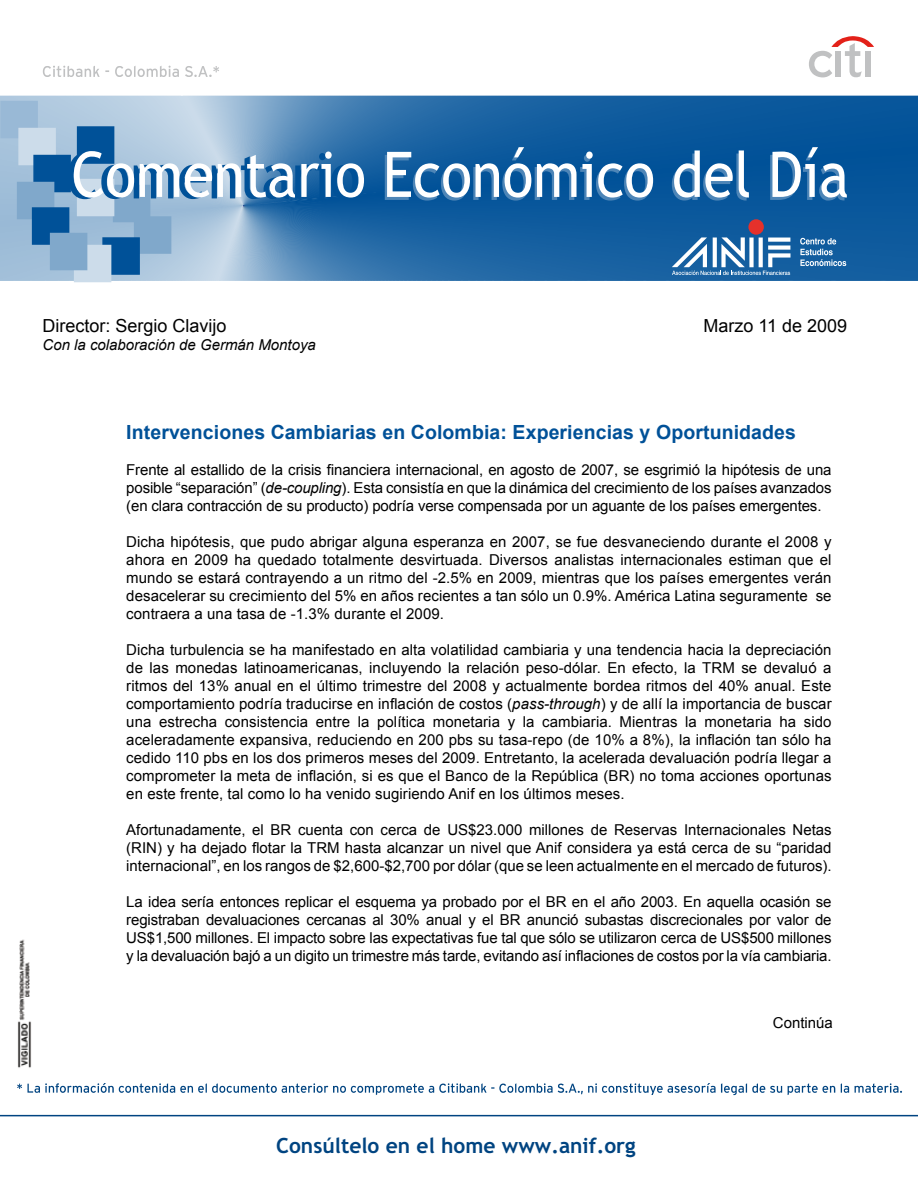
<style>
.page{position:relative;width:918px;height:1188px;background:#fff}
.page>*{position:absolute;margin:0;border:0;box-sizing:border-box;transform-origin:0 0}
.t1{font:63px "Trebuchet MS";color:#4d85b7;scale:.9 1}
.t2{font:700 21px "Trebuchet MS";color:#004481}
.t3{font:700 19.5px "Arial";letter-spacing:.005em;color:#005198}
.t4{font:18px "Arial";color:#000}
.t5{font:15px/18px "Arial";color:#000;text-align:justify}
.t6{font:italic 15px "Arial";color:#000}
.s1{color:#005198}
.s2{font-style:italic}
</style>
<div class="page">
<div style="left:74px;top:245px;width:37px;height:37px;background:#ccdcea"></div>
<svg style="left:0;top:96px;width:918px;height:185px;background:#4a83b5"></svg>
<hr style="left:0;top:1115px;width:918px;height:1px;background:#004481">
<svg style="left:43px;top:66px;width:176px;height:11px"></svg>
<svg style="left:17px;top:1083px;width:885px;height:12px"></svg>
<img style="left:17px;top:939px;width:14px;height:129px">
<svg style="left:809px;top:36px;width:65px;height:41px"></svg>
<h1 class="t1" style="left:66px;top:141px;width:869px"><span class="s1">Comentario</span> Económico del Día</h1>
<p class="t4" style="left:43px;top:314px;width:186px">Director: Sergio Clavijo</p>
<p class="t6" style="left:43px;top:336px;width:275px">Con la colaboración de Germán Montoya</p>
<p class="t4" style="left:704px;top:314px;width:145px">Marzo 11 de 2009</p>
<h3 class="t3" style="left:126px;top:419px;width:671px">Intervenciones Cambiarias en Colombia: Experiencias y Oportunidades</h3>
<p class="t5" style="left:126px;top:461px;width:707px">Frente al estallido de la crisis financiera internacional, en agosto de 2007, se esgrimió la hipótesis de una posible “separación” (<span class="s2">de-coupling</span>). Esta consistía en que la dinámica del crecimiento de los países avanzados (en clara contracción de su producto) podría verse compensada por un aguante de los países emergentes.</p>
<p class="t5" style="left:126px;top:533px;width:707px">Dicha hipótesis, que pudo abrigar alguna esperanza en 2007, se fue desvaneciendo durante el 2008 y ahora en 2009 ha quedado totalmente desvirtuada. Diversos analistas internacionales estiman que el mundo se estará contrayendo a un ritmo del -2.5% en 2009, mientras que los países emergentes verán desacelerar su crecimiento del 5% en años recientes a tan sólo un 0.9%. América Latina seguramente se contraera a una tasa de -1.3% durante el 2009.</p>
<p class="t5" style="left:126px;top:641px;width:707px">Dicha turbulencia se ha manifestado en alta volatilidad cambiaria y una tendencia hacia la depreciación de las monedas latinoamericanas, incluyendo la relación peso-dólar. En efecto, la TRM se devaluó a ritmos del 13% anual en el último trimestre del 2008 y actualmente bordea ritmos del 40% anual. Este comportamiento podría traducirse en inflación de costos (<span class="s2">pass-through</span>) y de allí la importancia de buscar una estrecha consistencia entre la política monetaria y la cambiaria. Mientras la monetaria ha sido aceleradamente expansiva, reduciendo en 200 pbs su tasa-repo (de 10% a 8%), la inflación tan sólo ha cedido 110 pbs en los dos primeros meses del 2009. Entretanto, la acelerada devaluación podría llegar a comprometer la meta de inflación, si es que el Banco de la República (BR) no toma acciones oportunas en este frente, tal como lo ha venido sugiriendo Anif en los últimos meses.</p>
<p class="t5" style="left:126px;top:821px;width:707px">Afortunadamente, el BR cuenta con cerca de US$23.000 millones de Reservas Internacionales Netas (RIN) y ha dejado flotar la TRM hasta alcanzar un nivel que Anif considera ya está cerca de su “paridad internacional”, en los rangos de $2,600-$2,700 por dólar (que se leen actualmente en el mercado de futuros).</p>
<p class="t5" style="left:126px;top:893px;width:707px">La idea sería entonces replicar el esquema ya probado por el BR en el año 2003. En aquella ocasión se registraban devaluaciones cercanas al 30% anual y el BR anunció subastas discrecionales por valor de US$1,500 millones. El impacto sobre las expectativas fue tal que sólo se utilizaron cerca de US$500 millones y la devaluación bajó a un digito un trimestre más tarde, evitando así inflaciones de costos por la vía cambiaria.</p>
<h2 class="t2" style="left:276px;top:1132px;width:361px">Consúltelo en el home www.anif.org</h2>
<p class="t5" style="left:773px;top:1014px;width:62px">Continúa</p>
</div>
